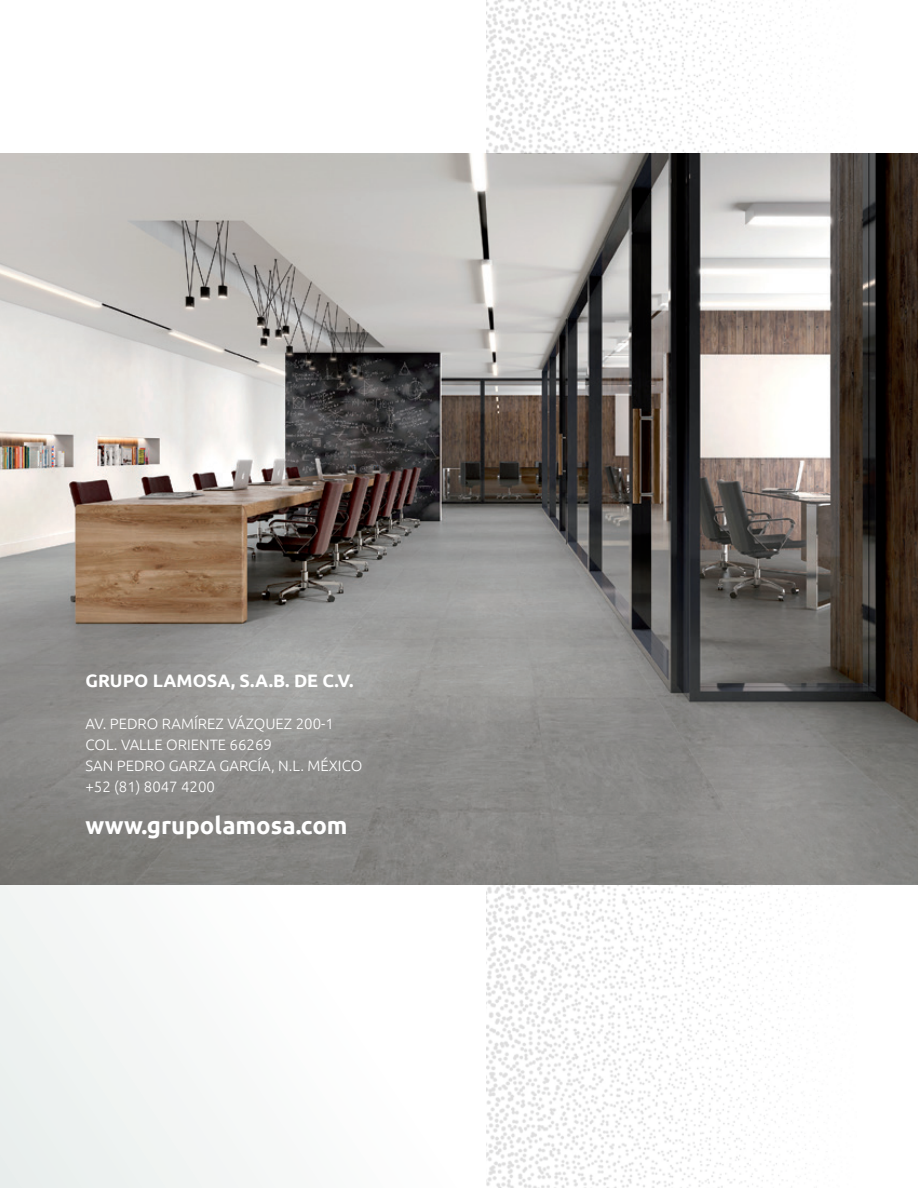
<style>
.page{position:relative;width:918px;height:1188px;background:#fff}
.page>*{position:absolute;margin:0;border:0;box-sizing:border-box;transform-origin:0 0}
.Body_Text_SPA{font:700 24px "Ubuntu";color:#fff}
.Body_Text_SPA-2{font:700 18px "Ubuntu";color:#fff}
.Body_Text_SPA-3{font:300 15px "Ubuntu";color:#fff}
</style>
<div class="page">
<img style="left:0;top:153px;width:918px;height:732px">
<img style="left:487px;top:0;width:330px;height:153px">
<img style="left:487px;top:885px;width:332px;height:303px">
<div style="left:0;top:885px;width:487px;height:303px;background:#f8faf9"></div>
<p class="Body_Text_SPA-2" style="left:86px;top:670px;width:270px">GRUPO LAMOSA, S.A.B. DE C.V.</p>
<p class="Body_Text_SPA-3" style="left:86px;top:715px;width:250px">AV. PEDRO RAMÍREZ VÁZQUEZ 200-1</p>
<p class="Body_Text_SPA-3" style="left:86px;top:736px;width:188px">COL. VALLE ORIENTE 66269</p>
<p class="Body_Text_SPA-3" style="left:86px;top:757px;width:278px">SAN PEDRO GARZA GARCÍA, N.L. MÉXICO</p>
<p class="Body_Text_SPA-3" style="left:86px;top:778px;width:131px">+52 (81) 8047 4200</p>
<p class="Body_Text_SPA" style="left:86px;top:811px;width:264px">www.grupolamosa.com</p>
</div>
